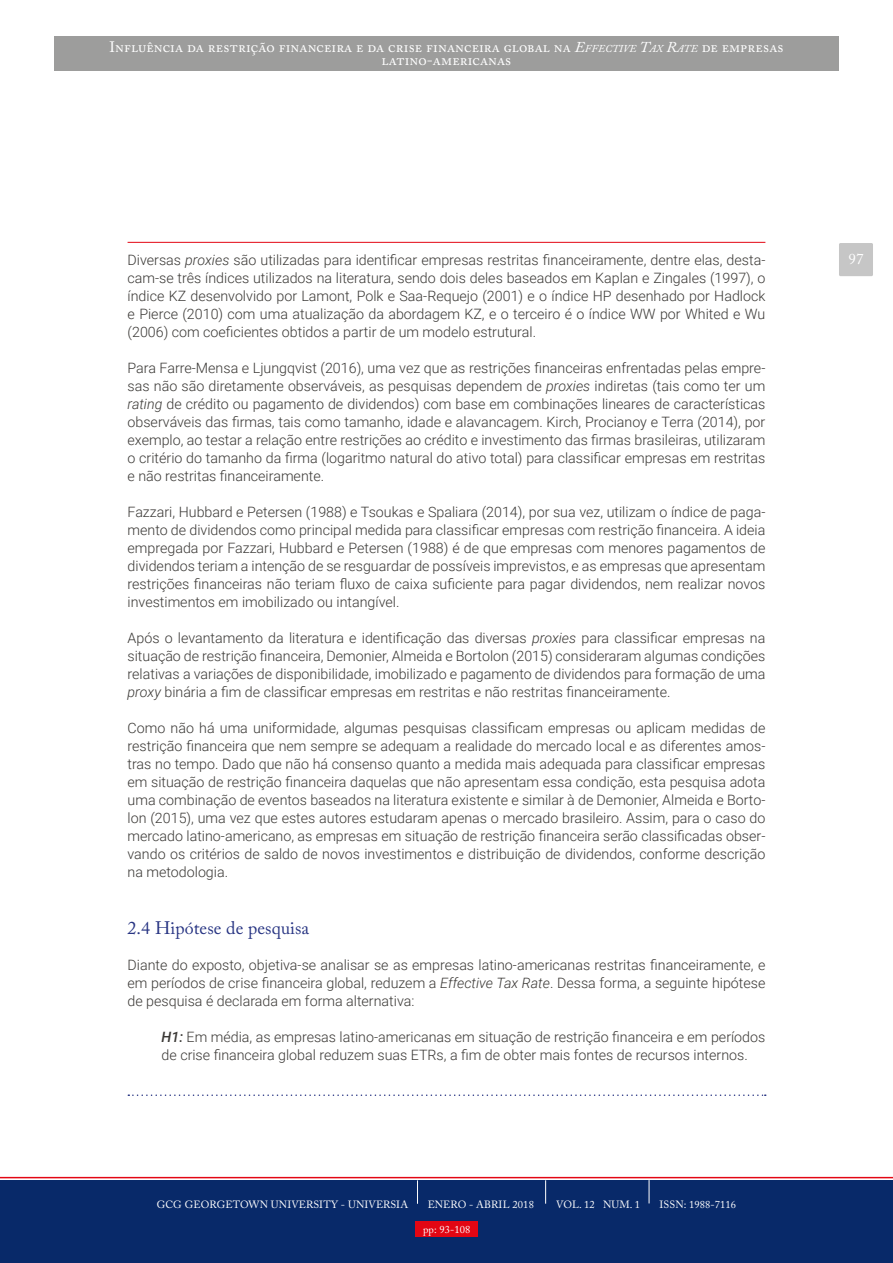
<style>
.page{position:relative;width:893px;height:1263px;background:#fff}
.page>*{position:absolute;margin:0;border:0;box-sizing:border-box;transform-origin:0 0}
.t1{font:18px "Adobe Caslon Pro";color:#283583}
.t2{font:15px/13.5px "Adobe Caslon Pro";letter-spacing:.005em;color:#fff;text-align:center}
.t3{font:300 14.25px/18px "Roboto";color:#3a3835;text-align:justify}
.t4{font:10.5px "Adobe Caslon Pro";letter-spacing:.01em;color:#fff}
.s1{font-style:italic}
.s2{font-style:italic;font-size:10.5px}
.s3{font-weight:500;font-style:italic}
</style>
<div class="page">
<div style="left:54px;top:37px;width:785px;height:34px;background:#9d9d9c"></div>
<div style="left:0;top:1180px;width:893px;height:83px;background:#082969"></div>
<svg style="left:0;top:1177px;width:893px;height:27px"></svg>
<div style="left:415px;top:1221px;width:63px;height:16px;background:#e30613"></div>
<div style="left:839px;top:243px;width:34px;height:33px;background:#c6c6c6;border-radius:2px"></div>
<hr style="left:128px;top:242px;width:637px;height:1px;background:#e30613">
<svg style="left:128px;top:1094px;width:638px;height:2px"></svg>
<p class="t2" style="left:109px;top:40px;width:675px">Influência da restrição financeira e da crise financeira global na <span class="s1">E</span><span class="s2">FFECTIVE</span> <span class="s1">T</span><span class="s2">AX</span> <span class="s1">R</span><span class="s2">ATE</span> de empresas latino-americanas</p>
<p class="t3" style="left:128px;top:250px;width:639px">Diversas <span class="s1">proxies</span> são utilizadas para identificar empresas restritas financeiramente, dentre elas, desta-</p>
<p class="t2" style="left:848px;top:252px;width:16px">97</p>
<p class="t3" style="left:128px;top:268px;width:639px">cam-se três índices utilizados na literatura, sendo dois deles baseados em Kaplan e Zingales (1997), o índice KZ desenvolvido por Lamont, Polk e Saa-Requejo (2001) e o índice HP desenhado por Hadlock e Pierce (2010) com uma atualização da abordagem KZ, e o terceiro é o índice WW por Whited e Wu (2006) com coeficientes obtidos a partir de um modelo estrutural.</p>
<p class="t3" style="left:128px;top:358px;width:639px">Para Farre-Mensa e Ljungqvist (2016), uma vez que as restrições financeiras enfrentadas pelas empre&shy;sas não são diretamente observáveis, as pesquisas dependem de <span class="s1">proxies</span> indiretas (tais como ter um <span class="s1">rating</span> de crédito ou pagamento de dividendos) com base em combinações lineares de características observáveis das firmas, tais como tamanho, idade e alavancagem. Kirch, Procianoy e Terra (2014), por exemplo, ao testar a relação entre restrições ao crédito e investimento das firmas brasileiras, utilizaram o critério do tamanho da firma (logaritmo natural do ativo total) para classificar empresas em restritas e não restritas financeiramente.</p>
<p class="t3" style="left:128px;top:502px;width:639px">Fazzari, Hubbard e Petersen (1988) e Tsoukas e Spaliara (2014), por sua vez, utilizam o índice de paga&shy;mento de dividendos como principal medida para classificar empresas com restrição financeira. A ideia empregada por Fazzari, Hubbard e Petersen (1988) é de que empresas com menores pagamentos de dividendos teriam a intenção de se resguardar de possíveis imprevistos, e as empresas que apresentam restrições financeiras não teriam fluxo de caixa suficiente para pagar dividendos, nem realizar novos investimentos em imobilizado ou intangível.</p>
<p class="t3" style="left:128px;top:628px;width:639px">Após o levantamento da literatura e identificação das diversas <span class="s1">proxies</span> para classificar empresas na situação de restrição financeira, Demonier, Almeida e Bortolon (2015) consideraram algumas condições relativas a variações de disponibilidade, imobilizado e pagamento de dividendos para formação de uma <span class="s1">proxy</span> binária a fim de classificar empresas em restritas e não restritas financeiramente.</p>
<p class="t3" style="left:128px;top:718px;width:639px">Como não há uma uniformidade, algumas pesquisas classificam empresas ou aplicam medidas de restrição financeira que nem sempre se adequam a realidade do mercado local e as diferentes amos&shy;tras no tempo. Dado que não há consenso quanto a medida mais adequada para classificar empresas em situação de restrição financeira daquelas que não apresentam essa condição, esta pesquisa adota uma combinação de eventos baseados na literatura existente e similar à de Demonier, Almeida e Borto&shy;lon (2015), uma vez que estes autores estudaram apenas o mercado brasileiro. Assim, para o caso do mercado latino-americano, as empresas em situação de restrição financeira serão classificadas obser&shy;vando os critérios de saldo de novos investimentos e distribuição de dividendos, conforme descrição na metodologia.</p>
<p class="t1" style="left:128px;top:917px;width:183px">2.4 Hipótese de pesquisa</p>
<p class="t3" style="left:128px;top:955px;width:639px">Diante do exposto, objetiva-se analisar se as empresas latino-americanas restritas financeiramente, e em períodos de crise financeira global, reduzem a <span class="s1">Effective Tax Rate</span>. Dessa forma, a seguinte hipótese de pesquisa é declarada em forma alternativa:</p>
<p class="t3" style="left:162px;top:1027px;width:605px"><span class="s3">H1:</span> Em média, as empresas latino-americanas em situação de restrição financeira e em períodos de crise financeira global reduzem suas ETRs, a fim de obter mais fontes de recursos internos.</p>
<p class="t4" style="left:157px;top:1198px;width:253px">GCG GEORGETOWN UNIVERSITY - UNIVERSIA</p>
<p class="t4" style="left:428px;top:1198px;width:108px">ENERO - ABRIL 2018</p>
<p class="t4" style="left:556px;top:1198px;width:85px">VOL. 12 NUM. 1</p>
<p class="t4" style="left:660px;top:1198px;width:78px">ISSN: 1988-7116</p>
<p class="t4" style="left:423px;top:1223px;width:49px">pp: 93-108</p>
</div>
